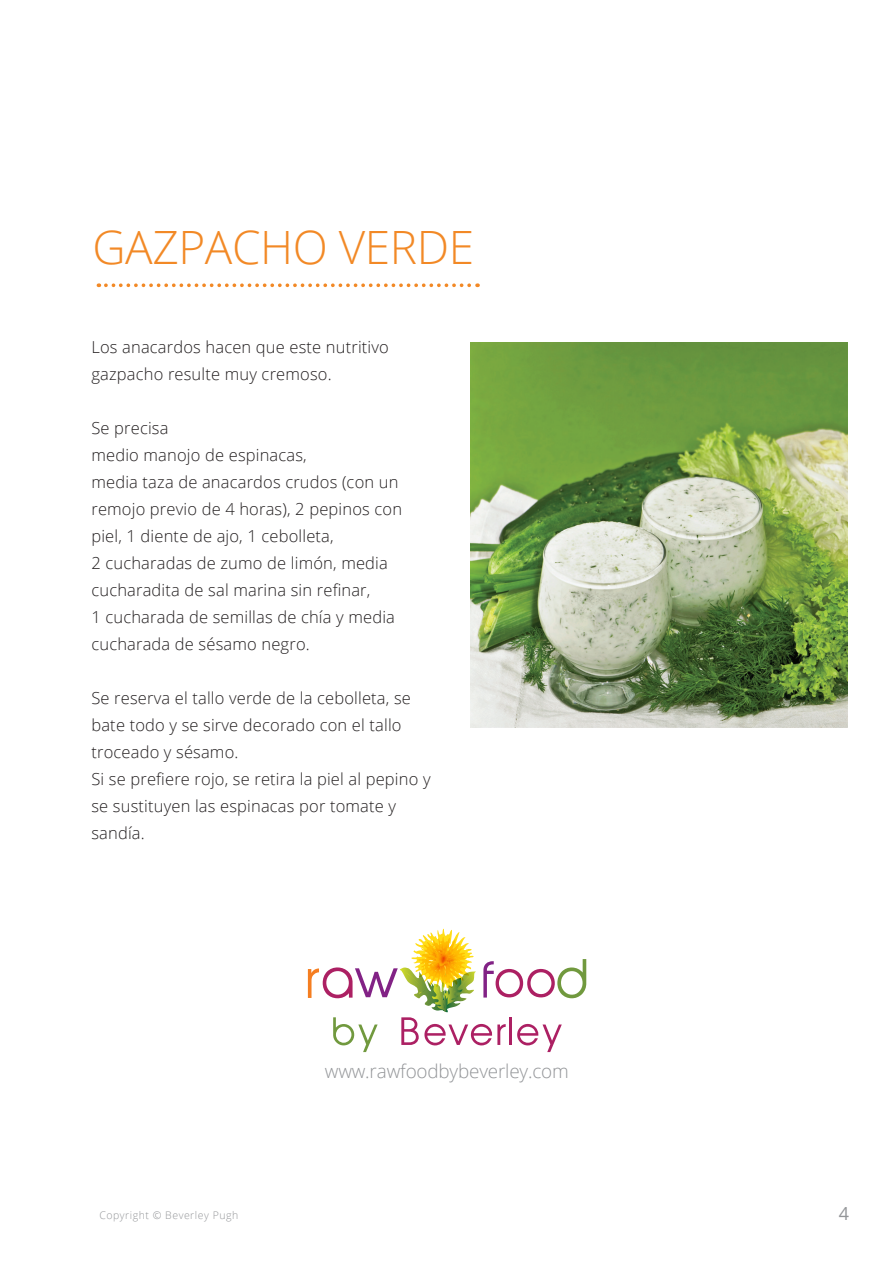
<style>
.page{position:relative;width:893px;height:1263px;background:#fff}
.page>*{position:absolute;margin:0;border:0;box-sizing:border-box;transform-origin:0 0}
.t1{font:300 45.9px "Open Sans";letter-spacing:-.01em;color:#f28926}
.t2{font:300 18.9px "Open Sans";letter-spacing:-.01em;color:#939598}
.t3{font:18px "Open Sans";color:#939598}
.t4{font:300 16.5px/27px "Open Sans";letter-spacing:.01em;color:#231f20}
.t5{font:300 10.5px "Open Sans";letter-spacing:.05em;color:#939598}
</style>
<div class="page">
<svg style="left:106px;top:283px;width:372px;height:4px"></svg>
<img style="left:471px;top:342px;width:377px;height:386px">
<svg style="left:308px;top:938px;width:278px;height:114px"></svg>
<h1 class="t1" style="left:93px;top:216px;width:383px">GAZPACHO VERDE</h1>
<p class="t4" style="left:91px;top:333px;width:299px">Los anacardos hacen que este nutritivo gazpacho resulte muy cremoso.</p>
<p class="t4" style="left:91px;top:414px;width:312px">Se precisa<br>medio manojo de espinacas,<br>media taza de anacardos crudos (con un remojo previo de 4 horas), 2 pepinos con piel, 1 diente de ajo, 1 cebolleta,<br>2 cucharadas de zumo de limón, media cucharadita de sal marina sin refinar,<br>1 cucharada de semillas de chía y media cucharada de sésamo negro.</p>
<p class="t4" style="left:91px;top:684px;width:341px">Se reserva el tallo verde de la cebolleta, se bate todo y se sirve decorado con el tallo troceado y sésamo.<br>Si se prefiere rojo, se retira la piel al pepino y se sustituyen las espinacas por tomate y sandía.</p>
<p class="t2" style="left:325px;top:1058px;width:246px">www.rawfoodbybeverley.com</p>
<p class="t5" style="left:99px;top:1208px;width:140px">Copyright © Beverley Pugh</p>
<p class="t3" style="left:839px;top:1201px;width:12px">4</p>
</div>
